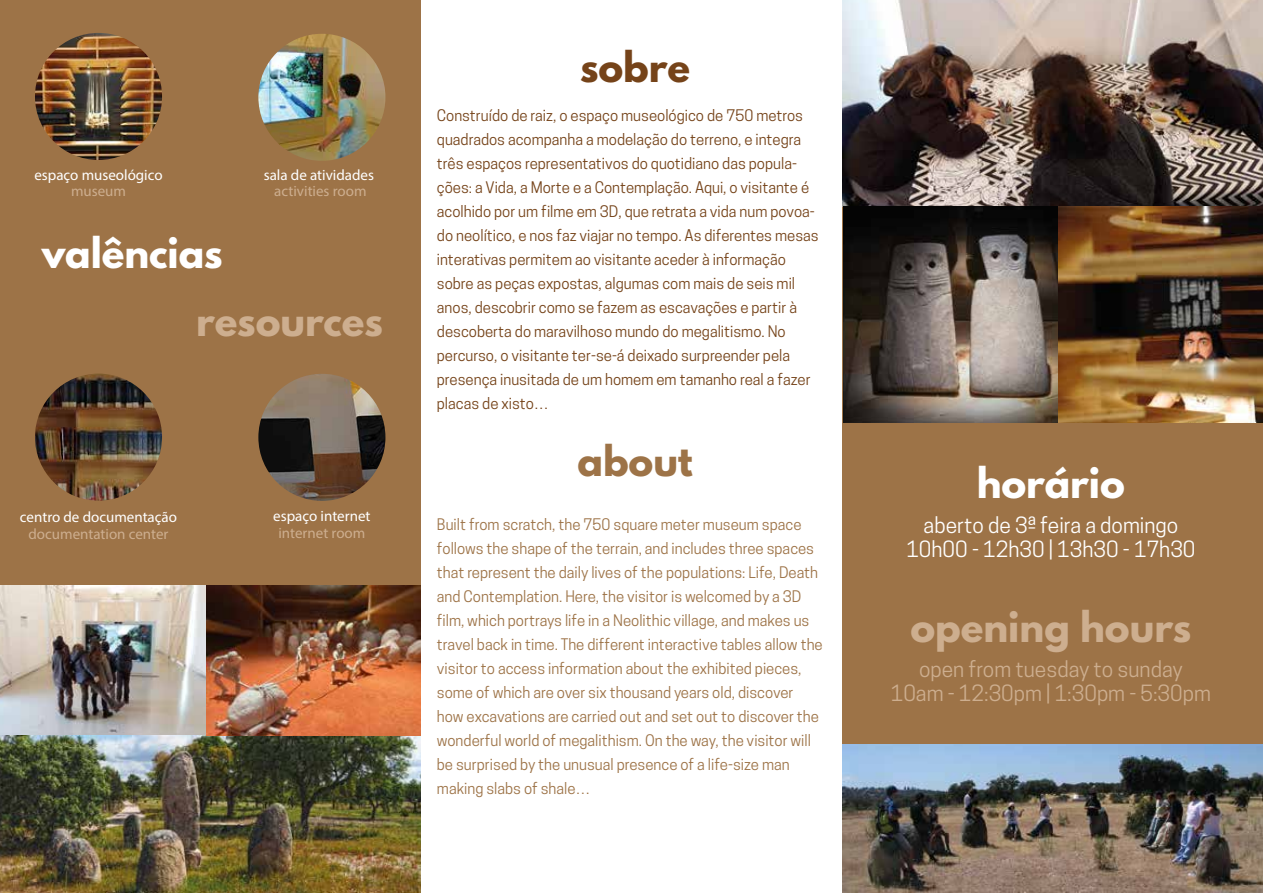
<style>
.page{position:relative;width:1263px;height:893px;background:#fff}
.page>*{position:absolute;margin:0;border:0;box-sizing:border-box;transform-origin:0 0}
.t1{font:700 37.5px "League Spartan";color:#cdae8f}
.t2{font:700 37.5px "League Spartan";color:#fff}
.t3{font:700 37.5px "League Spartan";color:#754319}
.t4{font:700 37.5px "League Spartan";color:#9d7347}
.t5{font:21px/24px "Cooper Hewitt";color:#cdae8f;text-align:center}
.t6{font:21px/24px "Cooper Hewitt";color:#fff;text-align:center}
.t7{font:15px/24px "Cooper Hewitt";color:#754319}
.t8{font:15px/24px "Cooper Hewitt";color:#9d7347}
.t9{font:15px "Myriad Pro";color:#fff}
.t10{font:15px "Myriad Pro";color:#cdae8f}
</style>
<div class="page">
<div style="left:0;top:0;width:421px;height:893px;background:#9d7347"></div>
<div style="left:842px;top:0;width:421px;height:893px;background:#9d7347"></div>
<img style="left:843px;top:0;width:420px;height:422px">
<img style="left:0;top:586px;width:421px;height:307px">
<img style="left:842px;top:745px;width:421px;height:148px">
<img style="left:35px;top:33px;width:127px;height:127px;border-radius:64px">
<img style="left:258px;top:34px;width:127px;height:127px;border-radius:64px">
<img style="left:35px;top:374px;width:127px;height:127px;border-radius:64px">
<img style="left:258px;top:374px;width:127px;height:127px;border-radius:64px">
<p class="t9" style="left:34px;top:166px;width:130px">espaço museológico</p>
<p class="t10" style="left:71px;top:182px;width:57px">museum</p>
<h1 class="t2" style="left:42px;top:224px;width:183px">valências</h1>
<p class="t9" style="left:264px;top:165px;width:112px">sala de atividades</p>
<p class="t10" style="left:274px;top:182px;width:94px">activities room</p>
<h1 class="t1" style="left:196px;top:292px;width:188px">resources</h1>
<p class="t9" style="left:20px;top:507px;width:159px">centro de documentação</p>
<p class="t10" style="left:28px;top:524px;width:142px">documentation center</p>
<p class="t9" style="left:273px;top:507px;width:99px">espaço internet</p>
<p class="t10" style="left:278px;top:524px;width:88px">internet room</p>
<h1 class="t3" style="left:580px;top:38px;width:111px">sobre</h1>
<p class="t7" style="left:437px;top:104px;width:383px">Construído de raiz, o espaço museológico de 750 metros quadrados acompanha a modelação do terreno, e integra três espaços representativos do quotidiano das popula&shy;ções: a Vida, a Morte e a Contemplação. Aqui, o visitante é acolhido por um filme em 3D, que retrata a vida num povoa&shy;do neolítico, e nos faz viajar no tempo. As diferentes mesas interativas permitem ao visitante aceder à informação sobre as peças expostas, algumas com mais de seis mil anos, descobrir como se fazem as escavações e partir à descoberta do maravilhoso mundo do megalitismo. No percurso, o visitante ter-se-á deixado surpreender pela presença inusitada de um homem em tamanho real a fazer placas de xisto…</p>
<h1 class="t4" style="left:577px;top:432px;width:117px">about</h1>
<p class="t8" style="left:437px;top:513px;width:387px">Built from scratch, the 750 square meter museum space follows the shape of the terrain, and includes three spaces that represent the daily lives of the populations: Life, Death and Contemplation. Here, the visitor is welcomed by a 3D film, which portrays life in a Neolithic village, and makes us travel back in time. The different interactive tables allow the visitor to access information about the exhibited pieces, some of which are over six thousand years old, discover how excavations are carried out and set out to discover the wonderful world of megalithism. On the way, the visitor will be surprised by the unusual presence of a life-size man making slabs of shale…</p>
<h1 class="t2" style="left:977px;top:454px;width:150px">horário</h1>
<h2 class="t6" style="left:906px;top:513px;width:291px">aberto de 3ª feira a domingo<br>10h00 - 12h30 | 13h30 - 17h30</h2>
<h1 class="t1" style="left:910px;top:597px;width:282px">opening hours</h1>
<h2 class="t5" style="left:891px;top:657px;width:322px">open from tuesday to sunday<br>10am - 12:30pm | 1:30pm - 5:30pm</h2>
</div>
